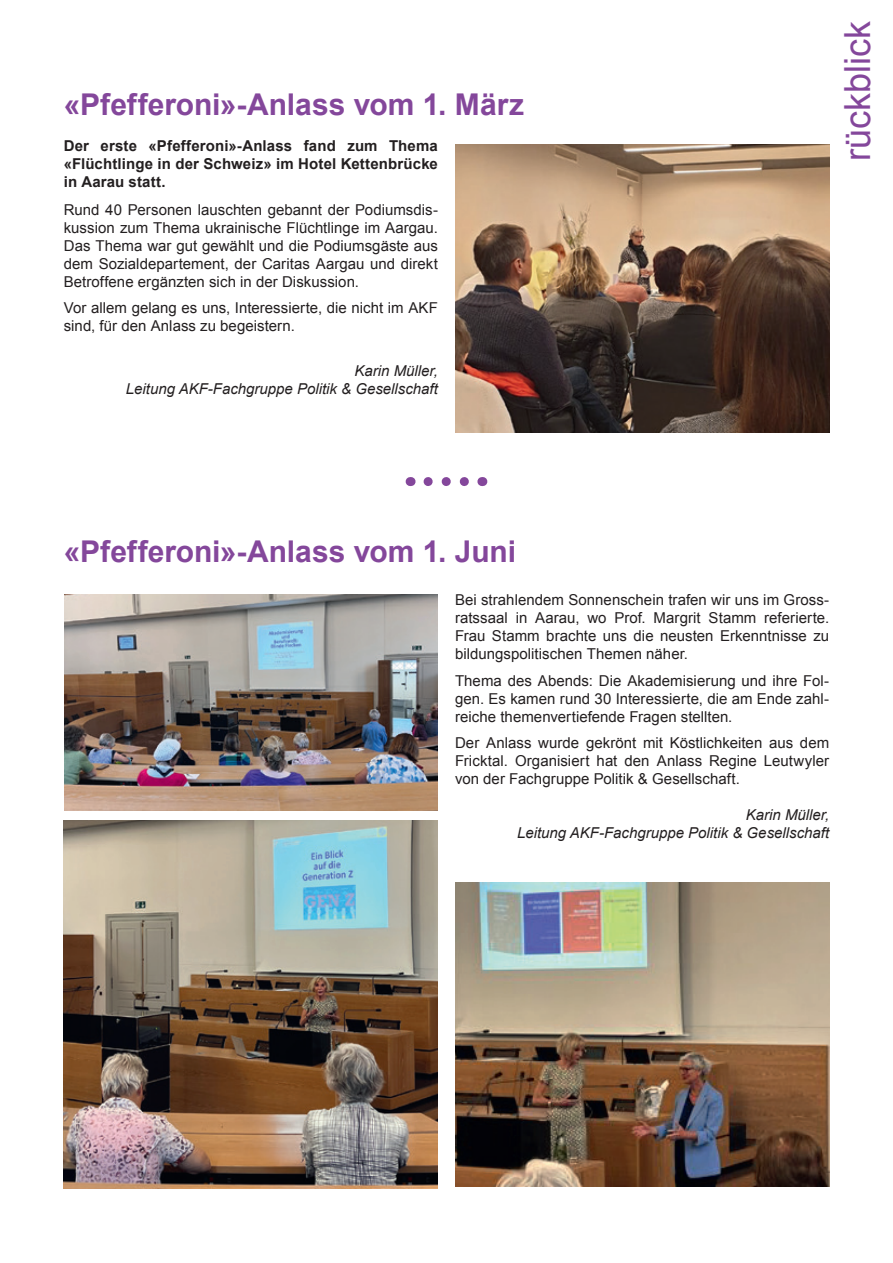
<style>
.page{position:relative;width:893px;height:1263px;background:#fff}
.page>*{position:absolute;margin:0;border:0;box-sizing:border-box;transform-origin:0 0}
.t1{font:36px "Arial";color:#84479b}
.t2{font:700 30px "Arial";color:#84479b}
.t3{font:15px/18px "Arial";letter-spacing:.005em;color:#231f20;text-align:justify}
.t4{font:italic 15px/18px "Arial";color:#231f20;text-align:right}
.t5{font:700 15px/18px "Arial";letter-spacing:.01em;color:#231f20;text-align:justify}
</style>
<div class="page">
<img style="left:455px;top:144px;width:374px;height:288px">
<img style="left:64px;top:594px;width:374px;height:217px">
<img style="left:64px;top:821px;width:374px;height:367px">
<img style="left:455px;top:883px;width:374px;height:304px">
<svg style="left:428px;top:477px;width:41px;height:9px"></svg>
<h2 class="t2" style="left:64px;top:85px;width:462px">«Pfefferoni»-Anlass vom 1. März</h2>
<p class="t5" style="left:64px;top:137px;width:376px">Der erste «Pfefferoni»-Anlass fand zum Thema «Flüchtlinge in der Schweiz» im Hotel Kettenbrücke in Aarau statt.</p>
<p class="t3" style="left:64px;top:201px;width:376px">Rund 40 Personen lauschten gebannt der Podiumsdis&shy;kussion zum Thema ukrainische Flüchtlinge im Aargau.<br>Das Thema war gut gewählt und die Podiumsgäste aus dem Sozialdepartement, der Caritas Aargau und direkt Betroffene ergänzten sich in der Diskussion.</p>
<p class="t3" style="left:64px;top:299px;width:376px">Vor allem gelang es uns, Interessierte, die nicht im AKF sind, für den Anlass zu begeistern.</p>
<p class="t4" style="left:126px;top:362px;width:314px">Karin Müller,<br>Leitung AKF-Fachgruppe Politik &amp; Gesellschaft</p>
<h1 class="t1" style="left:834px;top:161px;width:142px;rotate:-90deg">rückblick</h1>
<h2 class="t2" style="left:64px;top:532px;width:454px">«Pfefferoni»-Anlass vom 1. Juni</h2>
<p class="t3" style="left:455px;top:591px;width:376px">Bei strahlendem Sonnenschein trafen wir uns im Gross&shy;ratssaal in Aarau, wo Prof. Margrit Stamm referierte.<br>Frau Stamm brachte uns die neusten Erkenntnisse zu bildungspolitischen Themen näher.</p>
<p class="t3" style="left:455px;top:671px;width:376px">Thema des Abends: Die Akademisierung und ihre Fol&shy;gen. Es kamen rund 30 Interessierte, die am Ende zahl&shy;reiche themenvertiefende Fragen stellten.</p>
<p class="t3" style="left:455px;top:734px;width:376px">Der Anlass wurde gekrönt mit Köstlichkeiten aus dem Fricktal. Organisiert hat den Anlass Regine Leutwyler von der Fachgruppe Politik &amp; Gesellschaft.</p>
<p class="t4" style="left:517px;top:806px;width:314px">Karin Müller,<br>Leitung AKF-Fachgruppe Politik &amp; Gesellschaft</p>
</div>
